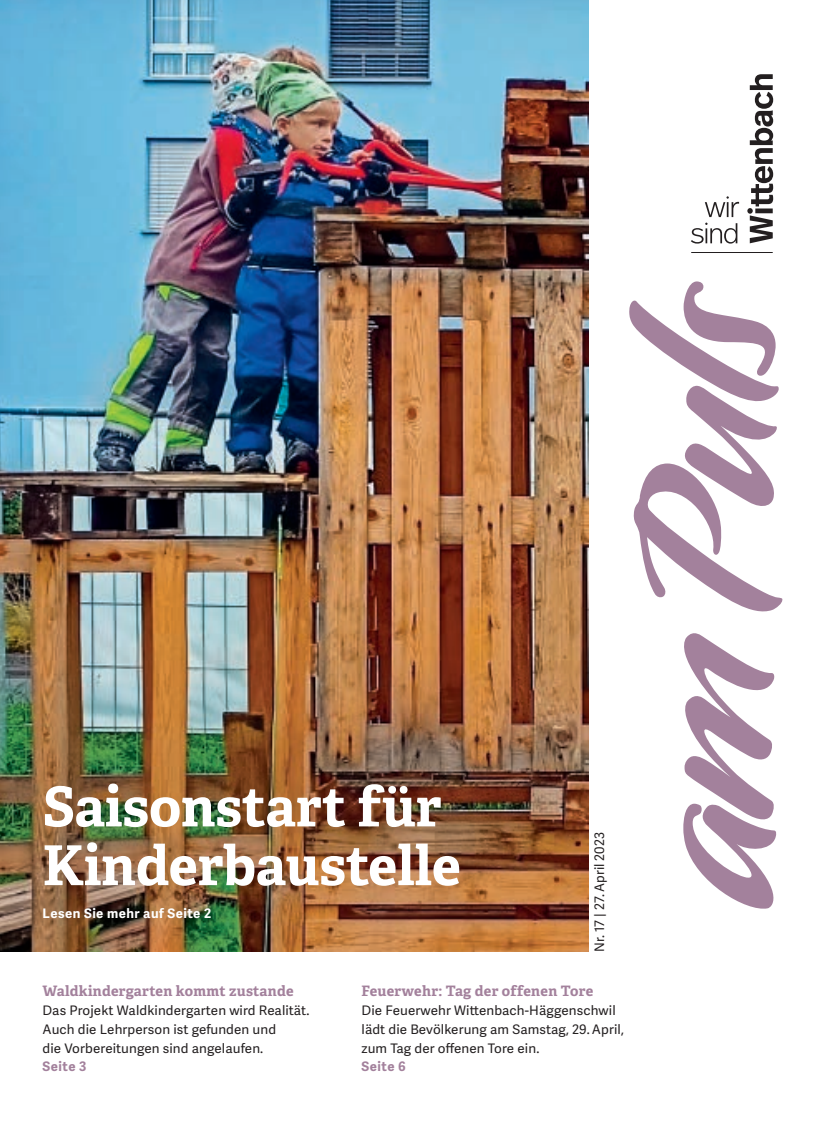
<style>
.page{position:relative;width:833px;height:1134px;background:#fff}
.page>*{position:absolute;margin:0;border:0;box-sizing:border-box;transform-origin:0 0}
.t1{font:700 55px/58.8px "Adelle";color:#fff}
.t2{font:700 14.38px "Adelle";letter-spacing:.015em;color:#a3819c}
.t3{font:13.12px/18.8px "Adelle Sans";letter-spacing:.01em;color:#231f20}
.t4{font:700 13.12px "Adelle Sans";letter-spacing:.035em;color:#fff}
.t5{font:700 13.12px "Adelle Sans";letter-spacing:.035em;color:#a3819c}
</style>
<div class="page">
<img style="left:0;top:0;width:589px;height:952px">
<svg style="left:629px;top:281px;width:154px;height:628px"></svg>
<hr style="left:691px;top:252px;width:81px;height:1px;background:#231f20">
<svg style="left:747px;top:74px;width:26px;height:169px"></svg>
<svg style="left:691px;top:223px;width:46px;height:21px"></svg>
<svg style="left:705px;top:196px;width:34px;height:21px"></svg>
<h1 class="t1" style="left:43px;top:778px;width:420px">Saisonstart für<br>Kinderbaustelle</h1>
<p class="t4" style="left:43px;top:905px;width:170px">Lesen Sie mehr auf Seite 2</p>
<p class="t3" style="left:590px;top:952px;width:122px;rotate:-90deg">Nr. 17 | 27. April 2023</p>
<p class="t2" style="left:43px;top:982px;width:253px">Waldkindergarten kommt zustande</p>
<p class="t3" style="left:43px;top:1001px;width:268px">Das Projekt Waldkindergarten wird Realität.<br>Auch die Lehrperson ist gefunden und<br>die Vorbereitungen sind angelaufen.</p>
<p class="t5" style="left:43px;top:1059px;width:45px">Seite 3</p>
<p class="t2" style="left:361px;top:982px;width:233px">Feuerwehr: Tag der offenen Tore</p>
<p class="t3" style="left:361px;top:1001px;width:264px">Die Feuerwehr Wittenbach-Häggenschwil lädt die Bevölkerung am Samstag, 29. April, zum Tag der offenen Tore ein.</p>
<p class="t5" style="left:361px;top:1059px;width:46px">Seite 6</p>
</div>
